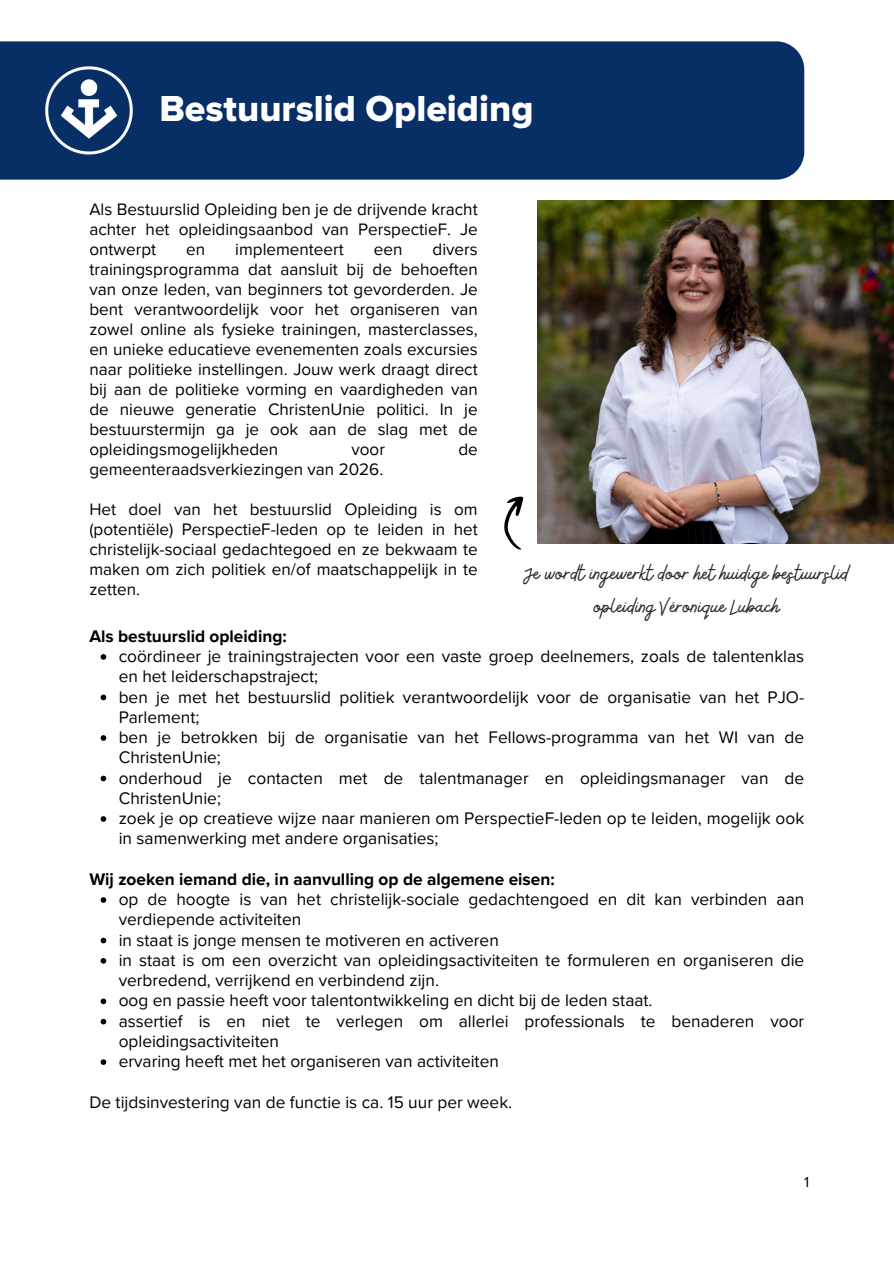
<style>
.page{position:relative;width:894px;height:1264px;background:#fff}
.page>*{position:absolute;margin:0;border:0;box-sizing:border-box;transform-origin:0 0}
.t1{font:37.5px "Proxima Nova Extrabld";color:#fff}
.t2{font:23.55px/32.7px "Bellaboo";color:#000;text-align:center}
.t3{font:17.25px/20.2px "Proxima Nova";color:#000}
.t4{font:700 17.25px "Proxima Nova";color:#000}
.t5{font:17.1px/20.1px "Proxima Nova";color:#000;text-align:justify}
.t6{font:15px "Proxima Nova";color:#000}
</style>
<div class="page">
<svg style="left:101px;top:654px;width:5px;height:5px"></svg>
<svg style="left:101px;top:694px;width:5px;height:6px"></svg>
<svg style="left:101px;top:735px;width:5px;height:5px"></svg>
<svg style="left:101px;top:775px;width:5px;height:6px"></svg>
<svg style="left:101px;top:816px;width:5px;height:5px"></svg>
<svg style="left:101px;top:897px;width:5px;height:5px"></svg>
<svg style="left:101px;top:937px;width:5px;height:6px"></svg>
<svg style="left:101px;top:958px;width:5px;height:5px"></svg>
<svg style="left:101px;top:998px;width:5px;height:6px"></svg>
<svg style="left:101px;top:1018px;width:5px;height:6px"></svg>
<svg style="left:101px;top:1059px;width:5px;height:5px"></svg>
<div style="left:0;top:41px;width:804px;height:139px;background:#072e65"></div>
<img style="left:19px;top:41px;width:140px;height:139px">
<img style="left:537px;top:200px;width:356px;height:343px">
<svg style="left:504px;top:491px;width:42px;height:59px"></svg>
<p class="t1" style="left:159px;top:92px;width:375px">Bestuurslid Opleiding</p>
<p class="t5" style="left:89px;top:199px;width:390px">Als Bestuurslid Opleiding ben je de drijvende kracht achter het opleidingsaanbod van PerspectieF. Je ontwerpt</p>
<p class="t5" style="left:89px;top:239px;width:390px;text-indent:343px">divers trainingsprogramma dat aansluit bij de behoeften van onze leden, van beginners tot gevorderden. Je bent verantwoordelijk voor het organiseren van zowel online als fysieke trainingen, masterclasses, en unieke educatieve evenementen zoals excursies naar politieke instellingen. Jouw werk draagt direct bij aan de politieke vorming en vaardigheden van de nieuwe generatie ChristenUnie politici. In je bestuurstermijn ga je ook aan de slag met de opleidingsmogelijkheden</p>
<p class="t5" style="left:186px;top:239px;width:21px">en</p>
<p class="t5" style="left:235px;top:239px;width:110px">implementeert</p>
<p class="t5" style="left:374px;top:239px;width:30px">een</p>
<p class="t5" style="left:351px;top:440px;width:35px">voor</p>
<p class="t5" style="left:458px;top:440px;width:21px">de</p>
<p class="t5" style="left:89px;top:460px;width:295px">gemeenteraadsverkiezingen van 2026.</p>
<p class="t5" style="left:89px;top:500px;width:390px">Het doel van het bestuurslid Opleiding is om (potentiële) PerspectieF-leden op te leiden in het christelijk-sociaal gedachtegoed en ze bekwaam te maken om zich politiek en/of maatschappelijk in te zetten.</p>
<h2 class="t2" style="left:524px;top:557px;width:325px">Je wordt ingewerkt door het huidige bestuurslid opleiding Véronique Lubach</h2>
<p class="t4" style="left:89px;top:626px;width:199px">Als bestuurslid opleiding:</p>
<h1 class="t3" style="left:119px;top:646px;width:686px">coördineer je trainingstrajecten voor een vaste groep deelnemers, zoals de talentenklas en het leiderschapstraject;</h1>
<h4 class="t3" style="left:119px;top:687px;width:687px">ben je met het bestuurslid politiek verantwoordelijk voor de organisatie van het PJO-<br>Parlement;</h4>
<h4 class="t3" style="left:119px;top:727px;width:686px">ben je betrokken bij de organisatie van het Fellows-programma van het WI van de<br>ChristenUnie;</h4>
<p class="t3" style="left:119px;top:768px;width:686px">onderhoud je contacten met de talentmanager en opleidingsmanager van de<br>ChristenUnie;</p>
<p class="t3" style="left:119px;top:808px;width:686px">zoek je op creatieve wijze naar manieren om PerspectieF-leden op te leiden, mogelijk ook in samenwerking met andere organisaties;</p>
<h2 class="t4" style="left:89px;top:869px;width:466px">Wij zoeken iemand die, in aanvulling op de algemene eisen:</h2>
<h3 class="t3" style="left:119px;top:889px;width:686px">op de hoogte is van het christelijk-sociale gedachtengoed en dit kan verbinden aan verdiepende activiteiten</h3>
<p class="t3" style="left:119px;top:930px;width:381px">in staat is jonge mensen te motiveren en activeren</p>
<p class="t3" style="left:119px;top:950px;width:686px">in staat is om een overzicht van opleidingsactiviteiten te formuleren en organiseren die verbredend, verrijkend en verbindend zijn.</p>
<p class="t3" style="left:119px;top:990px;width:535px">oog en passie heeft voor talentontwikkeling en dicht bij de leden staat.</p>
<p class="t3" style="left:119px;top:1011px;width:687px">assertief is en niet te verlegen om allerlei professionals te benaderen voor opleidingsactiviteiten</p>
<p class="t3" style="left:119px;top:1051px;width:381px">ervaring heeft met het organiseren van activiteiten</p>
<p class="t3" style="left:89px;top:1092px;width:424px">De tijdsinvestering van de functie is ca. 15 uur per week.</p>
<p class="t6" style="left:804px;top:1173px;width:7px">1</p>
</div>
